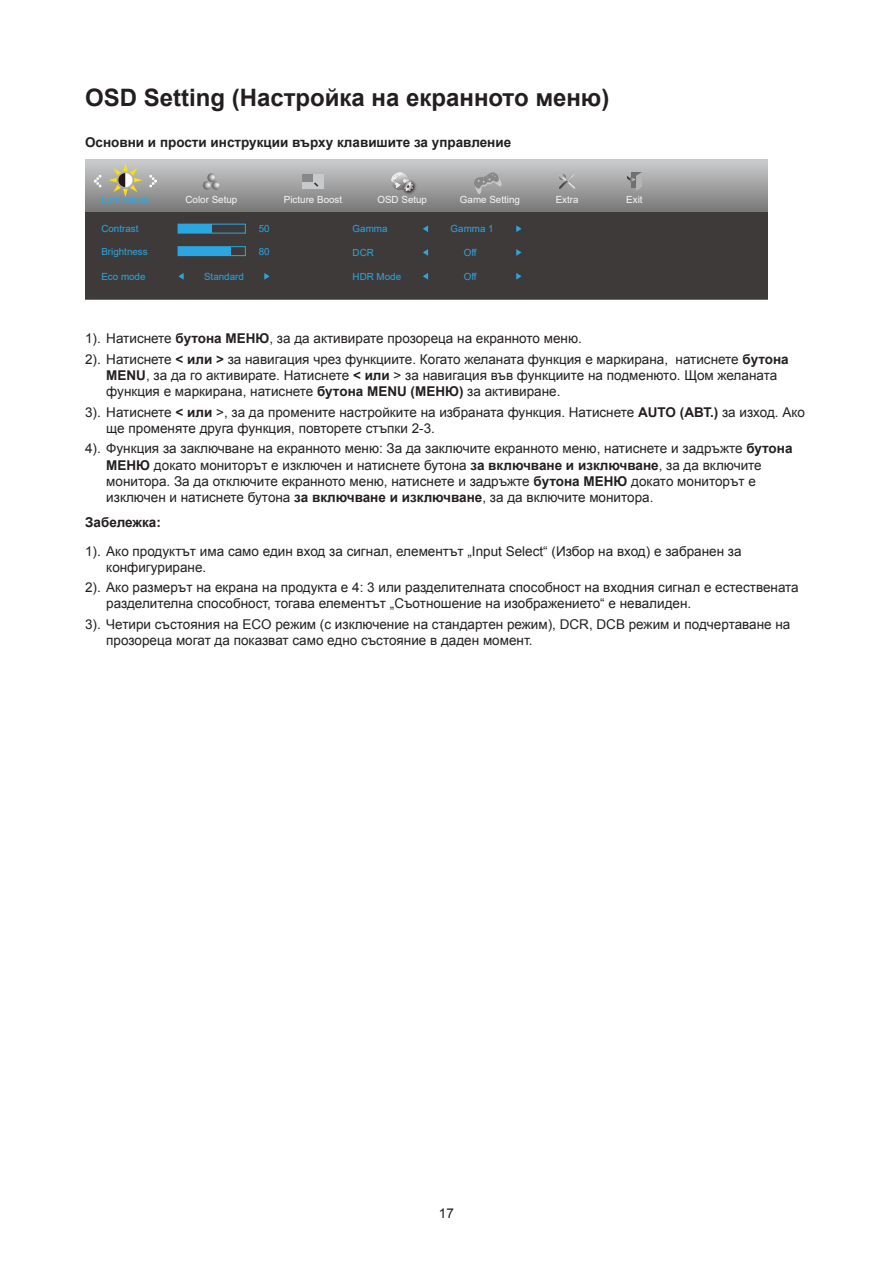
<style>
.page{position:relative;width:893px;height:1263px;background:#fff}
.page>*{position:absolute;margin:0;border:0;box-sizing:border-box;transform-origin:0 0}
.Heading_2{font:700 24px "Arial";color:#231f20}
.t1{font:13.5px/16.2px "Arial";color:#231f20}
.content_bold{font:700 13.5px "Arial";color:#231f20}
.t2{font:9.75px "Arial";color:#2ca6e0}
.t3{font:9.75px "Arial";color:#f7f7f7}
.s1{font-weight:700}
</style>
<div class="page">
<svg style="left:85px;top:160px;width:683px;height:52px;background:#a0a0a1"></svg>
<div style="left:85px;top:212px;width:683px;height:87px;background:#3e3a39"></div>
<svg style="left:94px;top:175px;width:8px;height:12px"></svg>
<svg style="left:149px;top:175px;width:8px;height:12px"></svg>
<svg style="left:108px;top:163px;width:34px;height:34px"></svg>
<svg style="left:203px;top:173px;width:17px;height:17px"></svg>
<div style="left:303px;top:174px;width:21px;height:15px;background:#c8c9ca"></div>
<div style="left:303px;top:174px;width:10px;height:8px;background:#888"></div>
<svg style="left:314px;top:182px;width:4px;height:5px"></svg>
<img style="left:401px;top:178px;width:17px;height:18px">
<svg style="left:391px;top:172px;width:23px;height:19px"></svg>
<svg style="left:627px;top:172px;width:15px;height:19px"></svg>
<svg style="left:558px;top:174px;width:19px;height:16px"></svg>
<div style="left:178px;top:224px;width:68px;height:9px;border:1px solid #2ca6e0"></div>
<div style="left:178px;top:224px;width:34px;height:9px;background:#2ca6e0"></div>
<div style="left:178px;top:246px;width:68px;height:10px;border:1px solid #2ca6e0"></div>
<div style="left:178px;top:247px;width:53px;height:9px;background:#2ca6e0"></div>
<svg style="left:178px;top:273px;width:6px;height:7px"></svg>
<svg style="left:264px;top:273px;width:6px;height:7px"></svg>
<svg style="left:423px;top:225px;width:5px;height:7px"></svg>
<svg style="left:516px;top:225px;width:6px;height:7px"></svg>
<svg style="left:423px;top:249px;width:5px;height:7px"></svg>
<svg style="left:516px;top:249px;width:6px;height:7px"></svg>
<svg style="left:423px;top:273px;width:5px;height:7px"></svg>
<svg style="left:516px;top:273px;width:6px;height:7px"></svg>
<svg style="left:474px;top:172px;width:28px;height:22px"></svg>
<p class="Heading_2" style="left:85px;top:81px;width:526px">OSD Setting (Настройка на екранното меню)</p>
<p class="content_bold" style="left:85px;top:133px;width:428px">Основни и прости инструкции върху клавишите за управление</p>
<p class="t2" style="left:101px;top:193px;width:50px">Luminance</p>
<p class="t3" style="left:185px;top:193px;width:53px">Color Setup</p>
<p class="t3" style="left:284px;top:193px;width:60px">Picture Boost</p>
<p class="t3" style="left:377px;top:193px;width:51px">OSD Setup</p>
<p class="t3" style="left:460px;top:193px;width:62px">Game Setting</p>
<p class="t3" style="left:556px;top:193px;width:24px">Extra</p>
<p class="t3" style="left:626px;top:193px;width:18px">Exit</p>
<p class="t2" style="left:101px;top:222px;width:39px">Contrast</p>
<p class="t2" style="left:259px;top:222px;width:12px">50</p>
<p class="t2" style="left:101px;top:245px;width:48px">Brightness</p>
<p class="t2" style="left:259px;top:245px;width:12px">80</p>
<p class="t2" style="left:101px;top:270px;width:46px">Eco mode</p>
<p class="t2" style="left:204px;top:270px;width:41px">Standard</p>
<p class="t2" style="left:353px;top:222px;width:36px">Gamma</p>
<p class="t2" style="left:451px;top:222px;width:45px">Gamma 1</p>
<p class="t2" style="left:353px;top:246px;width:23px">DCR</p>
<p class="t2" style="left:464px;top:246px;width:14px">Off</p>
<p class="t2" style="left:353px;top:270px;width:50px">HDR Mode</p>
<p class="t2" style="left:464px;top:270px;width:14px">Off</p>
<p class="t1" style="left:85px;top:331px;width:498px">1). Натиснете <span class="s1">бутона МЕНЮ</span>, за да активирате прозореца на екранното меню.</p>
<p class="t1" style="left:106px;top:351px;width:684px;text-indent:-21px">2). Натиснете <span class="s1">&lt; или &gt;</span> за навигация чрез функциите. Когато желаната функция е маркирана, натиснете <span class="s1">бутона<br>MENU</span>, за да го активирате. Натиснете <span class="s1">&lt; или</span> &gt; за навигация във функциите на подменюто. Щом желаната функция е маркирана, натиснете <span class="s1">бутона MENU (МЕНЮ)</span> за активиране.</p>
<p class="t1" style="left:106px;top:404px;width:700px;text-indent:-21px">3). Натиснете <span class="s1">&lt; или</span> &gt;, за да промените настройките на избраната функция. Натиснете <span class="s1">AUTO (АВТ.)</span> за изход. Ако ще променяте друга функция, повторете стъпки 2-3.</p>
<p class="t1" style="left:106px;top:441px;width:688px;text-indent:-21px">4). Функция за заключване на екранното меню: За да заключите екранното меню, натиснете и задръжте <span class="s1">бутона МЕНЮ</span> докато мониторът е изключен и натиснете бутона <span class="s1">за включване и изключване</span>, за да включите монитора. За да отключите екранното меню, натиснете и задръжте <span class="s1">бутона МЕНЮ</span> докато мониторът е изключен и натиснете бутона <span class="s1">за включване и изключване</span>, за да включите монитора.</p>
<p class="content_bold" style="left:85px;top:513px;width:77px">Забележка:</p>
<p class="t1" style="left:106px;top:543px;width:637px;text-indent:-21px">1). Ако продуктът има само един вход за сигнал, елементът „Input Select“ (Избор на вход) е забранен за конфигуриране.</p>
<p class="t1" style="left:106px;top:580px;width:694px;text-indent:-21px">2). Ако размерът на екрана на продукта е 4: 3 или разделителната способност на входния сигнал е естествената разделителна способност, тогава елементът „Съотношение на изображението“ е невалиден.</p>
<p class="t1" style="left:106px;top:616px;width:686px;text-indent:-21px">3). Четири състояния на ECO режим (с изключение на стандартен режим), DCR, DCB режим и подчертаване на прозореца могат да показват само едно състояние в даден момент.</p>
<p class="t1" style="left:439px;top:1205px;width:17px">17</p>
</div>
